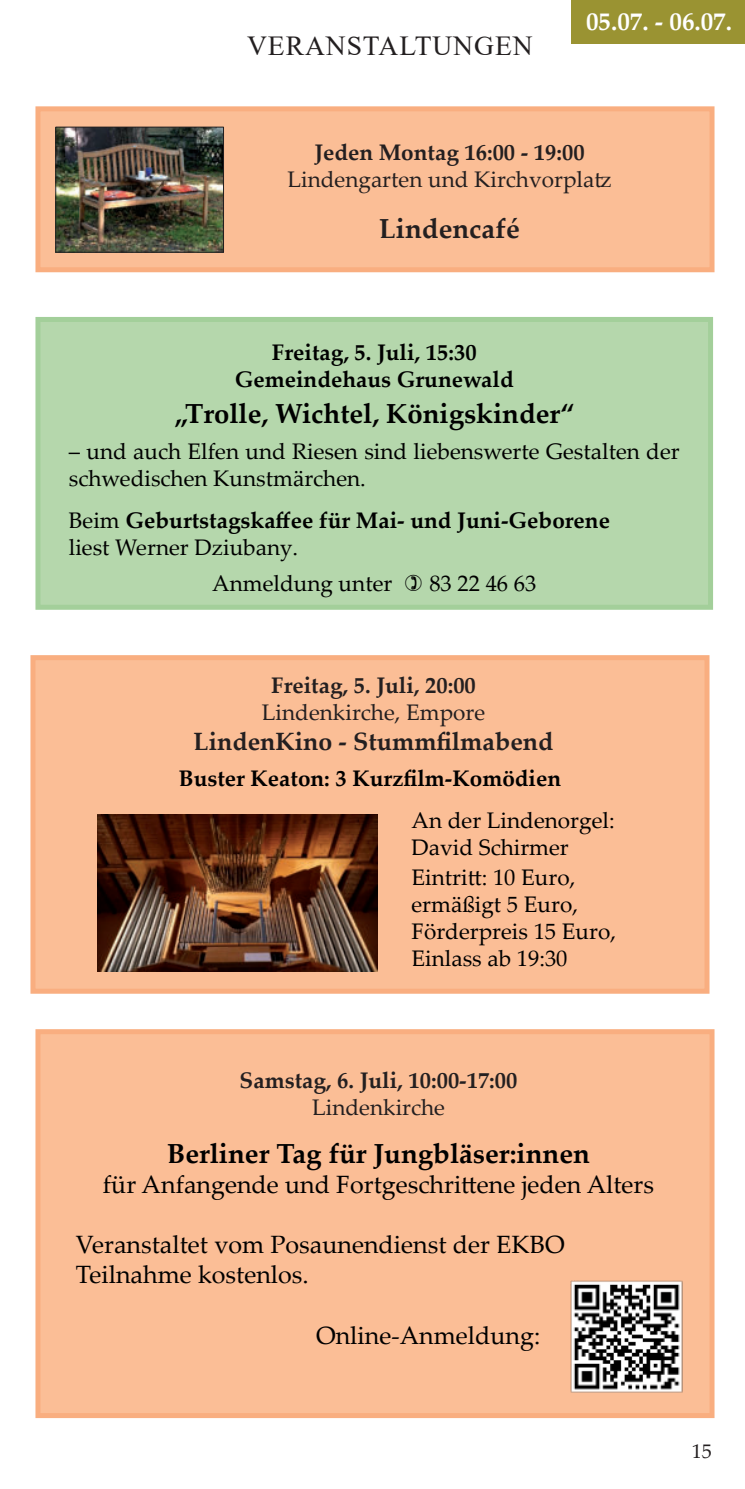
<style>
.page{position:relative;width:745px;height:1489px;background:#fff}
.page>*{position:absolute;margin:0;border:0;box-sizing:border-box;transform-origin:0 0}
.t1{font:700 27.5px "Palatino Linotype";color:#000}
.t2{font:27.5px "Times New Roman";letter-spacing:.035em;color:#231f20}
.t3{font:700 27.5px "Palatino Linotype";color:#231f20}
.t4{font:25px/30px "Palatino Linotype";color:#000}
.t5{font:700 25px "Palatino Linotype";color:#231f20}
.t6{font:700 25px "Palatino Linotype";color:#fff}
.t7{font:22.5px/27px "Palatino Linotype";color:#000}
.t8{font:700 22.5px/27px "Palatino Linotype";color:#000;text-align:center}
.t9{font:700 22.5px "Palatino Linotype";color:#231f20}
.t10{font:22.5px "Palatino Linotype";color:#231f20}
.t11{font:20px "Palatino Linotype";color:#231f20}
.s1{font-weight:400}
</style>
<div class="page">
<div style="left:571px;top:0;width:173px;height:44px;background:#9a9332"></div>
<div style="left:38px;top:319px;width:672px;height:288px;background:#b5d7ac"></div>
<div style="left:35px;top:317px;width:677px;height:292px;border:5px solid #a3cf9a"></div>
<div style="left:33px;top:657px;width:673px;height:334px;background:#fbbe96"></div>
<div style="left:30px;top:655px;width:679px;height:338px;border:5px solid #f9ae80"></div>
<img style="left:97px;top:814px;width:280px;height:157px">
<div style="left:38px;top:1031px;width:673px;height:384px;background:#fbbe96"></div>
<div style="left:35px;top:1029px;width:679px;height:388px;border:5px solid #f9ae80"></div>
<img style="left:570px;top:1280px;width:112px;height:112px">
<div style="left:38px;top:109px;width:673px;height:161px;background:#fbbe96"></div>
<div style="left:35px;top:106px;width:679px;height:166px;border:5px solid #f9ae80"></div>
<img style="left:57px;top:129px;width:165px;height:121px">
<div style="left:55px;top:127px;width:169px;height:125px;border:1px solid #231f20"></div>
<p class="t2" style="left:247px;top:35px;width:287px">VERANS TALTUNGEN</p>
<p class="t6" style="left:585px;top:7px;width:147px">05.07. - 06.07.</p>
<p class="t9" style="left:314px;top:140px;width:272px">Jeden Montag 16:00 - 19:00</p>
<p class="t10" style="left:287px;top:164px;width:325px">Lindengarten und Kirchvorplatz</p>
<p class="t3" style="left:379px;top:213px;width:142px">Lindencafé</p>
<p class="t8" style="left:234px;top:339px;width:280px">Freitag, 5. Juli, 15:30<br>Gemeindehaus Grunewald</p>
<p class="t1" style="left:174px;top:398px;width:401px">„Trolle, Wichtel, Königskinder“</p>
<p class="t7" style="left:69px;top:440px;width:612px">– und auch Elfen und Riesen sind liebenswerte Gestalten der schwedischen Kunstmärchen.</p>
<p class="t8" style="left:69px;top:506px;width:542px;text-align:left"><span class="s1">Beim</span> Geburtstagskaffee für Mai- und Juni-Geborene <span class="s1">liest Werner Dziubany.</span></p>
<p class="t7" style="left:212px;top:572px;width:181px">Anmeldung unter</p>
<p class="t7" style="left:429px;top:569px;width:108px">83 22 46 63</p>
<p class="t9" style="left:271px;top:672px;width:206px">Freitag, 5. Juli, 20:00</p>
<p class="t10" style="left:262px;top:696px;width:225px">Lindenkirche, Empore</p>
<p class="t5" style="left:193px;top:723px;width:361px">LindenKino - Stummfilmabend</p>
<p class="t8" style="left:179px;top:763px;width:383px">Buster Keaton: 3 Kurzfilm-Komödien</p>
<p class="t7" style="left:411px;top:809px;width:204px">An der Lindenorgel:<br>David Schirmer</p>
<p class="t7" style="left:411px;top:862px;width:206px">Eintritt: 10 Euro, ermäßigt 5 Euro,<br>Förderpreis 15 Euro,<br>Einlass ab 19:30</p>
<p class="t9" style="left:239px;top:1067px;width:279px">Samstag, 6. Juli, 10:00-17:00</p>
<p class="t10" style="left:312px;top:1098px;width:134px">Lindenkirche</p>
<p class="t1" style="left:167px;top:1134px;width:424px">Berliner Tag für Jungbläser:innen</p>
<p class="t4" style="left:103px;top:1168px;width:552px">für Anfangende und Fortgeschrittene jeden Alters</p>
<p class="t4" style="left:76px;top:1228px;width:490px">Veranstaltet vom Posaunendienst der EKBO<br>Teilnahme kostenlos.</p>
<p class="t4" style="left:316px;top:1318px;width:225px">Online-Anmeldung:</p>
<p class="t11" style="left:691px;top:1436px;width:21px">15</p>
</div>
